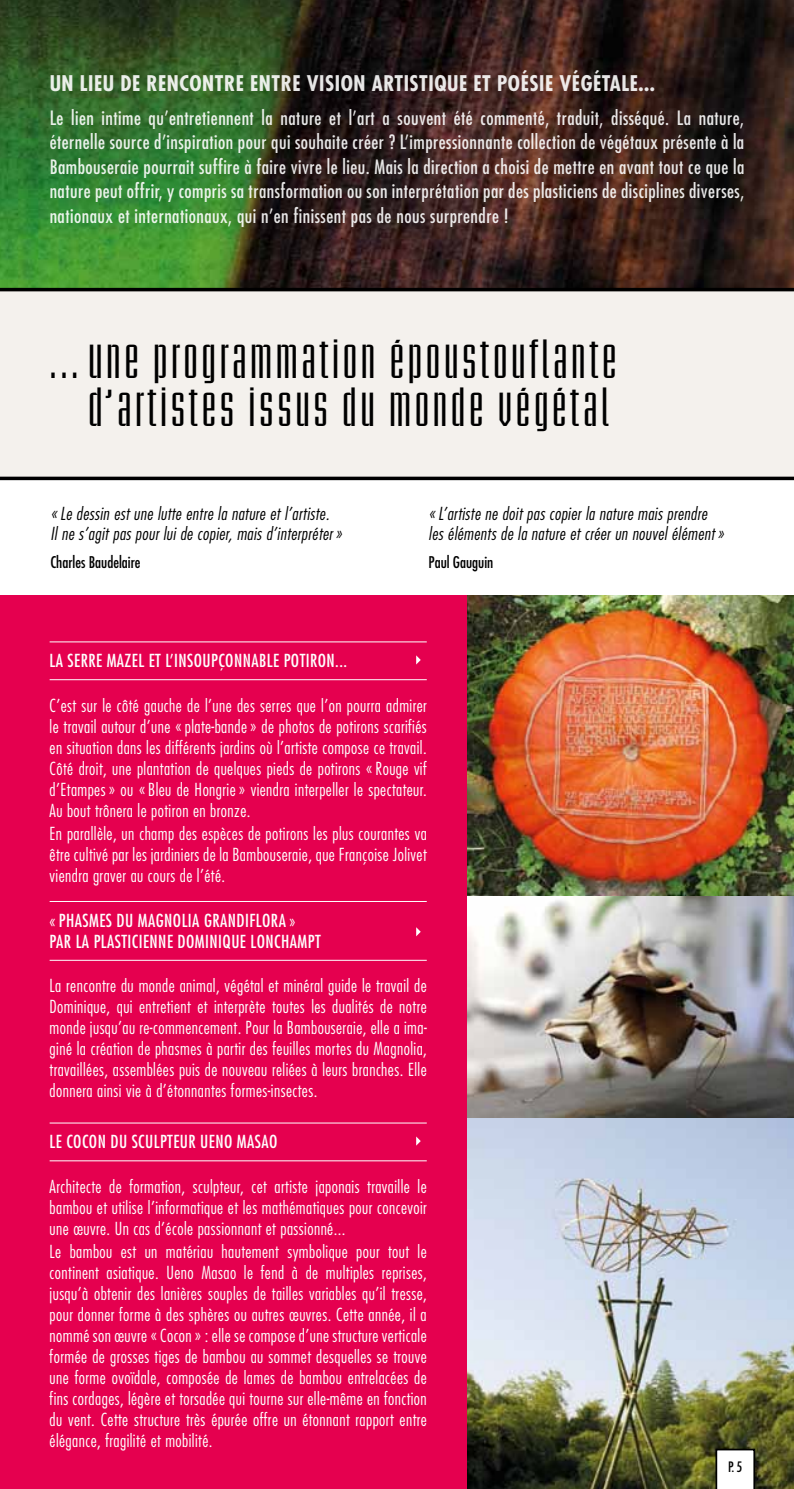
<style>
.page{position:relative;width:794px;height:1489px;background:#fff}
.page>*{position:absolute;margin:0;border:0;box-sizing:border-box;transform-origin:0 0}
.t1{font:43.75px/47.2px "Briem Akademi MM 540 160";letter-spacing:.08em;color:#000;text-align:right}
.t2{font:700 condensed 21px "Futura";letter-spacing:.025em;color:#fff}
.t3{font:condensed 19.25px/24.5px "Futura";letter-spacing:.025em;color:#fff;text-align:justify}
.t4{font:300 condensed 17.5px/21px "Futura";letter-spacing:.025em;color:#fff;text-align:justify}
.t5{font:italic 300 condensed 17.5px/19.2px "Futura";letter-spacing:.025em;color:#000}
.t6{font:condensed 17.5px "Futura";letter-spacing:.025em;color:#fff}
.t7{font:condensed 15.75px "Futura";color:#000}
.t8{font:condensed 14px "Futura";color:#000}
</style>
<div class="page">
<img style="left:466px;top:1117px;width:328px;height:371px">
<img style="left:466px;top:895px;width:328px;height:222px">
<img style="left:466px;top:595px;width:328px;height:300px">
<img style="left:0;top:0;width:794px;height:288px">
<div style="left:0;top:595px;width:466px;height:893px;background:#e5004f"></div>
<hr style="left:50px;top:641px;width:377px;height:1px;background:#fff">
<hr style="left:50px;top:901px;width:377px;height:1px;background:#fff">
<hr style="left:50px;top:1122px;width:377px;height:1px;background:#fff">
<svg style="left:416px;top:655px;width:5px;height:9px"></svg>
<hr style="left:50px;top:679px;width:377px;height:1px;background:#fff">
<svg style="left:416px;top:927px;width:5px;height:9px"></svg>
<hr style="left:50px;top:959px;width:377px;height:1px;background:#fff">
<svg style="left:416px;top:1136px;width:5px;height:9px"></svg>
<hr style="left:50px;top:1160px;width:377px;height:1px;background:#fff">
<div style="left:0;top:288px;width:794px;height:192px;background:#f4f1ed"></div>
<svg style="left:715px;top:1448px;width:40px;height:40px"></svg>
<p class="t2" style="left:50px;top:70px;width:607px">UN LIEU DE RENCONTRE ENTRE VISION ARTISTIQUE ET POÉSIE VÉGÉTALE...</p>
<p class="t3" style="left:50px;top:105px;width:696px">Le lien intime qu’entretiennent la nature et l’art a souvent été commenté, traduit, disséqué. La nature, éternelle source d’inspiration pour qui souhaite créer ? L’impressionnante collection de végétaux présente à la Bambouseraie pourrait suffire à faire vivre le lieu. Mais la direction a choisi de mettre en avant tout ce que la nature peut offrir, y compris sa transformation ou son interprétation par des plasticiens de disciplines diverses, nationaux et internationaux, qui n’en finissent pas de nous surprendre !</p>
<h1 class="t1" style="left:50px;top:340px;width:568px">... une programmation époustouflante d’artistes issus du monde végétal</h1>
<p class="t5" style="left:50px;top:504px;width:293px">«Le dessin est une lutte entre la nature et l’artiste.<br>Il ne s’agit pas pour lui de copier, mais d’interpréter»</p>
<p class="t7" style="left:50px;top:552px;width:92px">Charles Baudelaire</p>
<p class="t5" style="left:428px;top:504px;width:297px">«L’artiste ne doit pas copier la nature mais prendre les éléments de la nature et créer un nouvel élément»</p>
<p class="t7" style="left:428px;top:552px;width:66px">Paul Gauguin</p>
<p class="t6" style="left:50px;top:649px;width:26px">La serre</p>
<p class="t6" style="left:107px;top:649px;width:76px">Mazel et l’insoup</p>
<p class="t6" style="left:218px;top:649px;width:16px">çonnable</p>
<p class="t6" style="left:284px;top:649px;width:9px">potiron</p>
<p class="t6" style="left:335px;top:649px;width:13px">...</p>
<p class="t4" style="left:50px;top:694px;width:379px">C’est sur le côté gauche de l’une des serres que l’on pourra admirer le travail autour d’une «plate-bande» de photos de potirons scarifiés en situation dans les différents jardins où l’artiste compose ce travail.<br>Côté droit, une plantation de quelques pieds de potirons «Rouge vif d’Etampes» ou «Bleu de Hongrie» viendra interpeller le spectateur.<br>Au bout trônera le potiron en bronze.</p>
<p class="t4" style="left:50px;top:823px;width:379px">En parallèle, un champ des espèces de potirons les plus courantes va être cultivé par les jardiniers de la Bambouseraie, que Françoise Jolivet viendra graver au cours de l’été.</p>
<p class="t6" style="left:50px;top:909px;width:25px">«Phasmes</p>
<p class="t6" style="left:117px;top:909px;width:30px">du magnolia</p>
<p class="t6" style="left:204px;top:909px;width:8px">grandiflora</p>
<p class="t6" style="left:289px;top:909px;width:8px">»</p>
<p class="t6" style="left:50px;top:930px;width:52px">par laplasticienne</p>
<p class="t6" style="left:177px;top:930px;width:17px">Dominique</p>
<p class="t6" style="left:250px;top:930px;width:16px">Lonchampt</p>
<p class="t4" style="left:50px;top:975px;width:379px">La rencontre du monde animal, végétal et minéral guide le travail de Dominique, qui entretient et interprète toutes les dualités de notre monde jusqu’au re-commencement. Pour la Bambouseraie, elle a ima&shy;giné la création de phasmes à partir des feuilles mortes du Magnolia, travaillées, assemblées puis de nouveau reliées à leurs branches. Elle donnera ainsi vie à d’étonnantes formes-insectes.</p>
<p class="t6" style="left:50px;top:1130px;width:33px">Le Cocon</p>
<p class="t6" style="left:110px;top:1130px;width:30px">du sculpteur</p>
<p class="t6" style="left:200px;top:1130px;width:56px">Ueno Masao</p>
<p class="t4" style="left:50px;top:1175px;width:379px">Architecte de formation, sculpteur, cet artiste japonais travaille le bambou et utilise l’informatique et les mathématiques pour concevoir une œuvre. Un cas d’école passionnant et passionné...</p>
<p class="t4" style="left:50px;top:1241px;width:379px">Le bambou est un matériau hautement symbolique pour tout le continent asiatique. Ueno Masao le fend à de multiples reprises, jusqu’à obtenir des lanières souples de tailles variables qu’il tresse, pour donner forme à des sphères ou autres œuvres. Cette année, il a nommé son œuvre «Cocon» : elle se compose d’une structure verticale formée de grosses tiges de bambou au sommet desquelles se trouve une forme ovoïdale, composée de lames de bambou entrelacées de fins cordages, légère et torsadée qui tourne sur elle-même en fonction du vent. Cette structure très épurée offre un étonnant rapport entre élégance, fragilité et mobilité.</p>
<p class="t8" style="left:728px;top:1457px;width:16px">P. 5</p>
</div>
